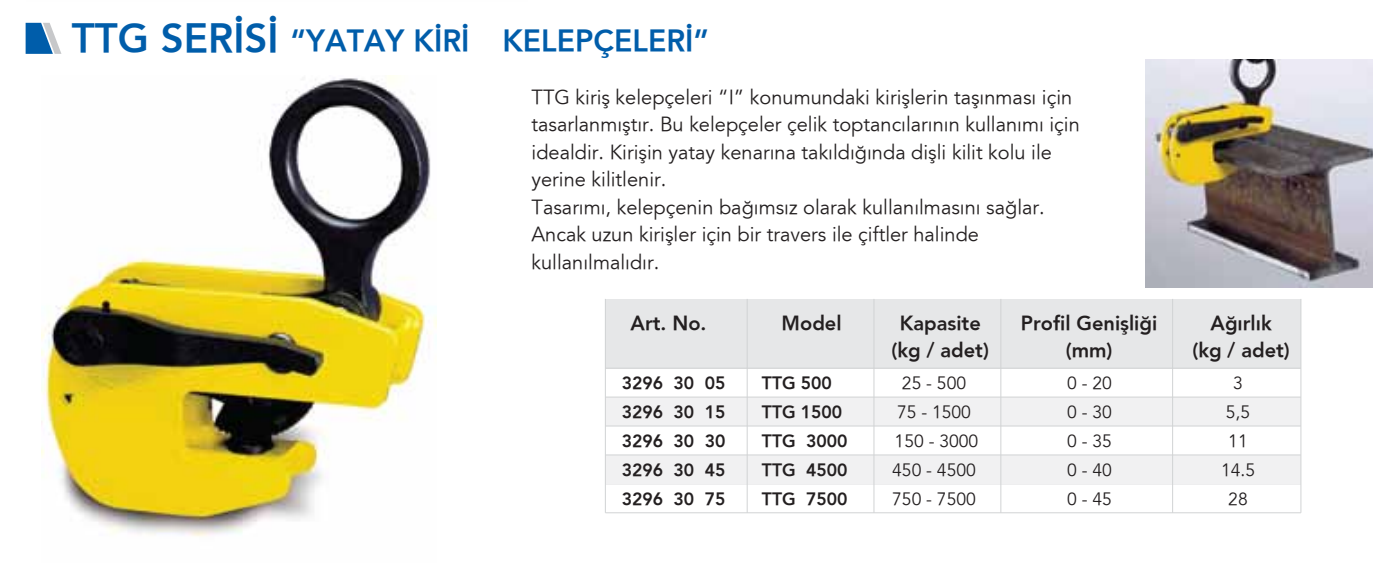
<style>
.page{position:relative;width:1399px;height:571px;background:#fff}
.page>*{position:absolute;margin:0;border:0;box-sizing:border-box;transform-origin:0 0}
.t1{font:800 30px "Avenir";color:#005daa}
.t2{font:20px/27.5px "Avenir";color:#231f20}
.t3{font:800 20px/27.5px "Avenir";color:#231f20;text-align:center}
.t4{font:800 17.5px/29px "Avenir";color:#231f20;text-align:justify}
.t5{font:17.5px/29px "Avenir";color:#231f20;text-align:center}
.s1{font-size:40px}
</style>
<div class="page">
<img style="left:41px;top:75px;width:396px;height:462px">
<img style="left:1145px;top:59px;width:227px;height:228px">
<svg style="left:26px;top:23px;width:35px;height:31px"></svg>
<hr style="left:605px;top:483px;width:695px;height:1px;background:#d1d3d4">
<hr style="left:605px;top:512px;width:695px;height:1px;background:#d1d3d4">
<div style="left:605px;top:454px;width:695px;height:29px;background:#f1f1f2"></div>
<div style="left:605px;top:298px;width:695px;height:70px;background:#e6e7e8"></div>
<div style="left:605px;top:396px;width:695px;height:29px;background:#f1f1f2"></div>
<hr style="left:605px;top:367px;width:695px;height:1px;background:#d1d3d4">
<hr style="left:605px;top:396px;width:695px;height:1px;background:#d1d3d4">
<hr style="left:605px;top:425px;width:695px;height:1px;background:#d1d3d4">
<hr style="left:605px;top:454px;width:695px;height:1px;background:#d1d3d4">
<hr style="left:605px;top:298px;width:1px;height:214px;background:#d1d3d4">
<hr style="left:1300px;top:298px;width:1px;height:214px;background:#d1d3d4">
<hr style="left:746px;top:298px;width:1px;height:214px;background:#d1d3d4">
<hr style="left:873px;top:298px;width:1px;height:214px;background:#d1d3d4">
<hr style="left:1000px;top:298px;width:1px;height:214px;background:#d1d3d4">
<hr style="left:1172px;top:298px;width:1px;height:214px;background:#d1d3d4">
<p class="t1" style="left:72px;top:23px;width:638px"><span class="s1">TTG SER‹S‹</span> “YATAY K‹R‹ KELEPÇELER‹”</p>
<p class="t2" style="left:531px;top:83px;width:549px">TTG kiriş kelepçeleri “I” konumundaki kirişlerin taş›nmas› için tasarlanm›şt›r. Bu kelepçeler çelik toptanc›lar›n›n kullan›m› için idealdir. Kirişin yatay kenar›na tak›ld›ğ›nda dişli kilit kolu ile yerine kilitlenir.<br>Tasar›m›, kelepçenin bağ›ms›z olarak kullan›lmas›n› sağlar.<br>Ancak uzun kirişler için bir travers ile çiftler halinde kullan›lmal›d›r.</p>
<p class="t3" style="left:630px;top:308px;width:77px">Art. No.</p>
<p class="t3" style="left:781px;top:308px;width:61px">Model</p>
<p class="t3" style="left:891px;top:308px;width:99px">Kapasite (kg / adet)</p>
<p class="t3" style="left:1020px;top:308px;width:138px">Profil Genişliği (mm)</p>
<p class="t3" style="left:1192px;top:308px;width:99px">Ağırlık<br>(kg / adet)</p>
<p class="t4" style="left:621px;top:368px;width:105px">3296 30 05<br>3296 30 15<br>3296 30 30<br>3296 30 45<br>3296 30 75</p>
<p class="t4" style="left:762px;top:368px;width:87px;text-align:left">TTG 500<br>TTG 1500<br>TTG 3000<br>TTG 4500<br>TTG 7500</p>
<p class="t5" style="left:892px;top:368px;width:88px">25 - 500<br>75 - 1500<br>150 - 3000<br>450 - 4500<br>750 - 7500</p>
<p class="t5" style="left:1067px;top:368px;width:46px;text-align:justify">0 - 20<br>0 - 30<br>0 - 35<br>0 - 40<br>0 - 45</p>
<p class="t5" style="left:1220px;top:368px;width:36px">3<br>5,5<br>11<br>14.5<br>28</p>
</div>
